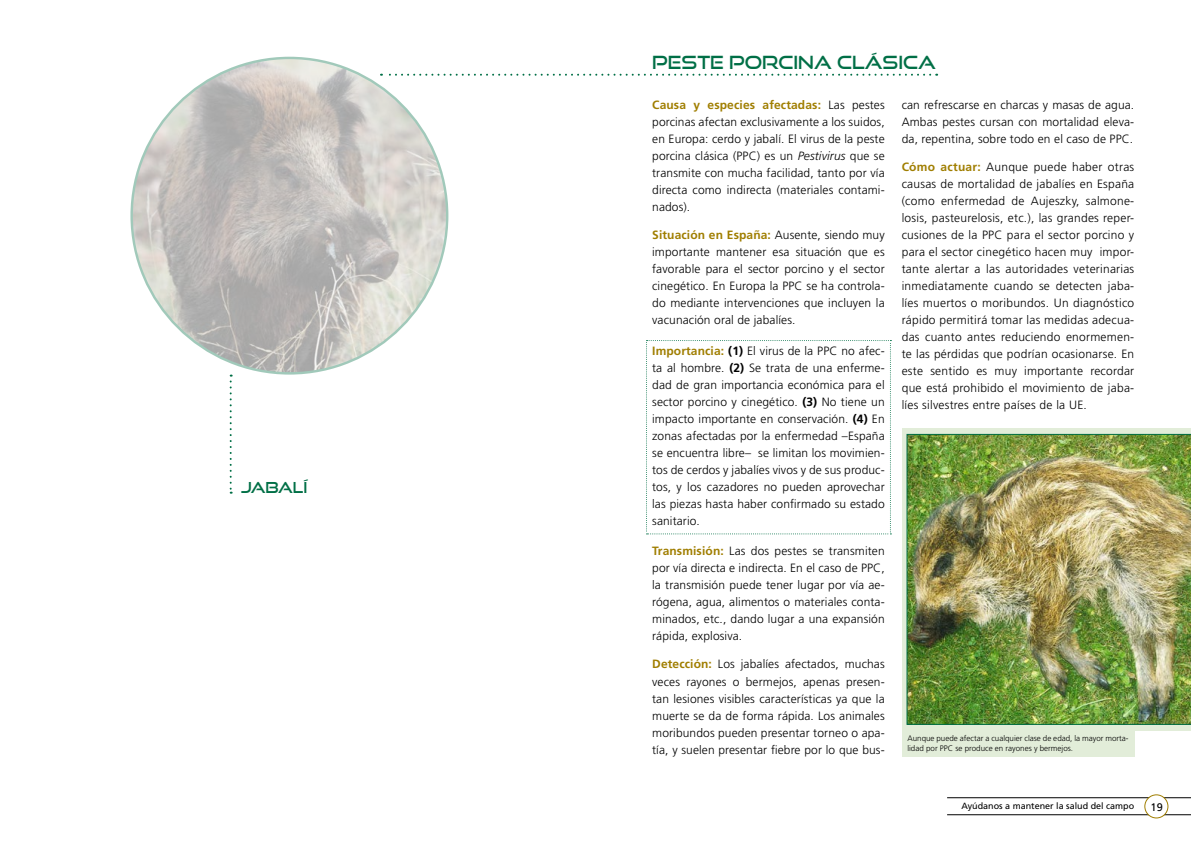
<style>
.page{position:relative;width:1191px;height:842px;background:#fff}
.page>*{position:absolute;margin:0;border:0;box-sizing:border-box;transform-origin:0 0}
.t1{font:18px "Good Times Rg";color:#006f46}
.t2{font:15px "Good Times Rg";color:#006f46}
.t3{font:300 12px/17px "Frutiger LT Std";letter-spacing:.01em;color:#000;text-align:justify}
.t4{font:11px "Frutiger LT Std";color:#000}
.t5{font:9px "Frutiger LT Std";color:#000}
.t6{font:300 8px/10px "Frutiger LT Std";color:#000}
.s1{font-weight:700;color:#a07e00}
.s2{font-style:italic}
.s3{font-weight:700}
</style>
<div class="page">
<hr style="left:947px;top:814px;width:244px;height:1px;background:#000">
<hr style="left:947px;top:797px;width:244px;height:1px;background:#000">
<div style="left:1144px;top:795px;width:24px;height:23px;background:#fff;border-radius:50%"></div>
<div style="left:1144px;top:794px;width:24px;height:24px;border:1px solid #a07e00;border-radius:50%"></div>
<img style="left:132px;top:58px;width:315px;height:315px;border-radius:158px">
<svg style="left:381px;top:74px;width:549px;height:2px"></svg>
<svg style="left:230px;top:375px;width:2px;height:119px"></svg>
<svg style="left:646px;top:340px;width:245px;height:194px"></svg>
<div style="left:902px;top:428px;width:289px;height:303px;background:#e2edd9"></div>
<div style="left:901px;top:729px;width:233px;height:28px;background:#e2edd9"></div>
<img style="left:906px;top:434px;width:285px;height:291px">
<p class="t2" style="left:241px;top:479px;width:68px">JABALÍ</p>
<h1 class="t1" style="left:652px;top:51px;width:285px">PESTE PORCINA CLÁSICA</h1>
<p class="t3" style="left:652px;top:96px;width:234px"><span class="s1">Causa y especies afectadas:</span> Las pestes porcinas afectan exclusivamente a los suidos, en Europa: cerdo y jabalí. El virus de la peste porcina clásica (PPC) es un <span class="s2">Pestivirus</span> que se transmite con mucha facilidad, tanto por vía directa como indirecta (materiales contami&shy;nados).</p>
<p class="t3" style="left:652px;top:227px;width:234px"><span class="s1">Situación en España:</span> Ausente, siendo muy importante mantener esa situación que es favorable para el sector porcino y el sector cinegético. En Europa la PPC se ha controla&shy;do mediante intervenciones que incluyen la vacunación oral de jabalíes.</p>
<p class="t3" style="left:652px;top:343px;width:234px"><span class="s1">Importancia:</span> <span class="s3">(1)</span> El virus de la PPC no afec&shy;ta al hombre. <span class="s3">(2)</span> Se trata de una enferme&shy;dad de gran importancia económica para el sector porcino y cinegético. <span class="s3">(3)</span> No tiene un impacto importante en conservación. <span class="s3">(4)</span> En zonas afectadas por la enfermedad –España se encuentra libre– se limitan los movimien&shy;tos de cerdos y jabalíes vivos y de sus produc&shy;tos, y los cazadores no pueden aprovechar las piezas hasta haber confirmado su estado sanitario.</p>
<p class="t3" style="left:652px;top:543px;width:234px"><span class="s1">Transmisión:</span> Las dos pestes se transmiten por vía directa e indirecta. En el caso de PPC, la transmisión puede tener lugar por vía ae&shy;rógena, agua, alimentos o materiales conta&shy;minados, etc., dando lugar a una expansión rápida, explosiva.</p>
<p class="t3" style="left:652px;top:656px;width:234px"><span class="s1">Detección:</span> Los jabalíes afectados, muchas veces rayones o bermejos, apenas presen&shy;tan lesiones visibles características ya que la muerte se da de forma rápida. Los animales moribundos pueden presentar torneo o apa&shy;tía, y suelen presentar fiebre por lo que bus-</p>
<p class="t3" style="left:901px;top:96px;width:234px">can refrescarse en charcas y masas de agua.<br>Ambas pestes cursan con mortalidad eleva&shy;da, repentina, sobre todo en el caso de PPC.</p>
<p class="t3" style="left:901px;top:159px;width:234px"><span class="s1">Cómo actuar:</span> Aunque puede haber otras causas de mortalidad de jabalíes en España (como enfermedad de Aujeszky, salmone&shy;losis, pasteurelosis, etc.), las grandes reper&shy;cusiones de la PPC para el sector porcino y para el sector cinegético hacen muy impor&shy;tante alertar a las autoridades veterinarias inmediatamente cuando se detecten jaba&shy;líes muertos o moribundos. Un diagnóstico rápido permitirá tomar las medidas adecua&shy;das cuanto antes reduciendo enormemen&shy;te las pérdidas que podrían ocasionarse. En este sentido es muy importante recordar que está prohibido el movimiento de jaba&shy;líes silvestres entre países de la UE.</p>
<p class="t6" style="left:907px;top:733px;width:223px">Aunque puede afectar a cualquier clase de edad, la mayor morta&shy;lidad por PPC se produce en rayones y bermejos.</p>
<p class="t5" style="left:961px;top:801px;width:174px">Ayúdanos a mantener la salud del campo</p>
<p class="t4" style="left:1150px;top:800px;width:14px">19</p>
</div>
